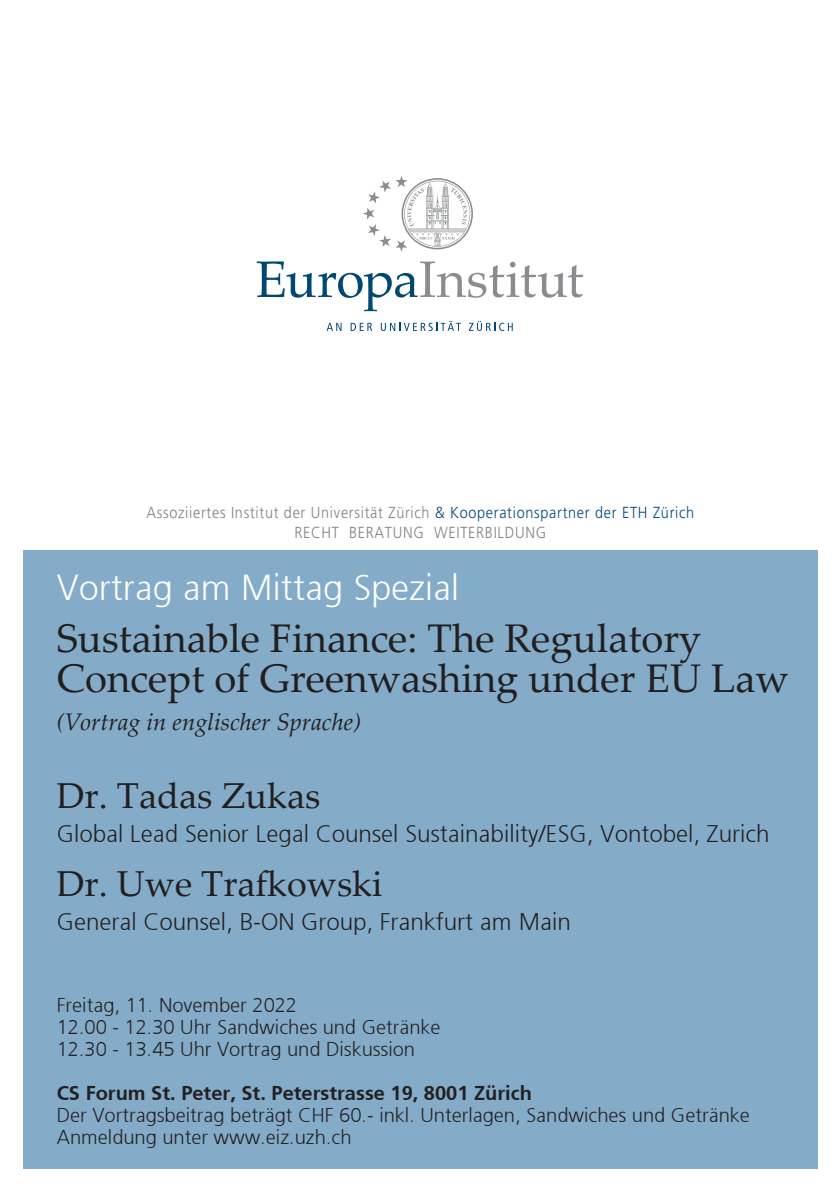
<style>
.page{position:relative;width:840px;height:1191px;background:#fff}
.page>*{position:absolute;margin:0;border:0;box-sizing:border-box;transform-origin:0 0}
.t1{font:40px/40px "Palatino Linotype";color:#231f20}
.t2{font:36px "Palatino Linotype";color:#231f20}
.t3{font:300 36px "Frutiger 45";color:#fff}
.t4{font:300 24px "Frutiger 45";color:#231f20}
.t5{font:italic 24px "Palatino Linotype";color:#231f20}
.t6{font:300 20px/22px "Frutiger 45";color:#231f20}
.t7{font:300 20px "Frutiger 45";color:#231f20}
.t8{font:300 16px/20px "Frutiger LT Pro";letter-spacing:.05em;color:#808285;text-align:center;scale:.9 1}
.s1{color:#004c79}
</style>
<div class="page">
<div style="left:23px;top:550px;width:793px;height:618px;background:#84acc9"></div>
<svg style="left:326px;top:323px;width:15px;height:8px"></svg>
<svg style="left:350px;top:323px;width:22px;height:8px"></svg>
<svg style="left:380px;top:321px;width:80px;height:10px"></svg>
<svg style="left:468px;top:321px;width:44px;height:10px"></svg>
<svg style="left:257px;top:261px;width:326px;height:50px"></svg>
<svg style="left:363px;top:176px;width:109px;height:76px"></svg>
<p class="t8" style="left:146px;top:502px;width:610px">Assoziiertes Institut der Universität Zürich <span class="s1">&amp; Kooperationspartner der ETH Zürich<br></span>RECHT BERATUNG WEITERBILDUNG</p>
<h2 class="t3" style="left:57px;top:567px;width:403px">Vortrag am Mittag Spezial</h2>
<h1 class="t1" style="left:57px;top:616px;width:733px">Sustainable Finance: The Regulatory<br>Concept of Greenwashing under EU Law</h1>
<p class="t5" style="left:57px;top:704px;width:306px">(Vortrag in englischer Sprache)</p>
<h2 class="t2" style="left:57px;top:770px;width:265px">Dr. Tadas Zukas</h2>
<p class="t4" style="left:57px;top:819px;width:714px">Global Lead Senior Legal Counsel Sustainability/ESG, Vontobel, Zurich</p>
<h2 class="t2" style="left:57px;top:858px;width:327px">Dr. Uwe Trafkowski</h2>
<p class="t4" style="left:57px;top:907px;width:515px">General Counsel, B-ON Group, Frankfurt am Main</p>
<p class="t6" style="left:57px;top:993px;width:385px">Freitag, 11. November 2022<br>12.00 - 12.30 Uhr Sandwiches und Getränke<br>12.30 - 13.45 Uhr Vortrag und Diskussion</p>
<p class="t7" style="left:57px;top:1080px;width:476px">CS Forum St. Peter, St. Peterstrasse 19, 8001 Zürich</p>
<p class="t6" style="left:57px;top:1103px;width:694px">Der Vortragsbeitrag beträgt CHF 60.- inkl. Unterlagen, Sandwiches und Getränke<br>Anmeldung unter www.eiz.uzh.ch</p>
</div>
